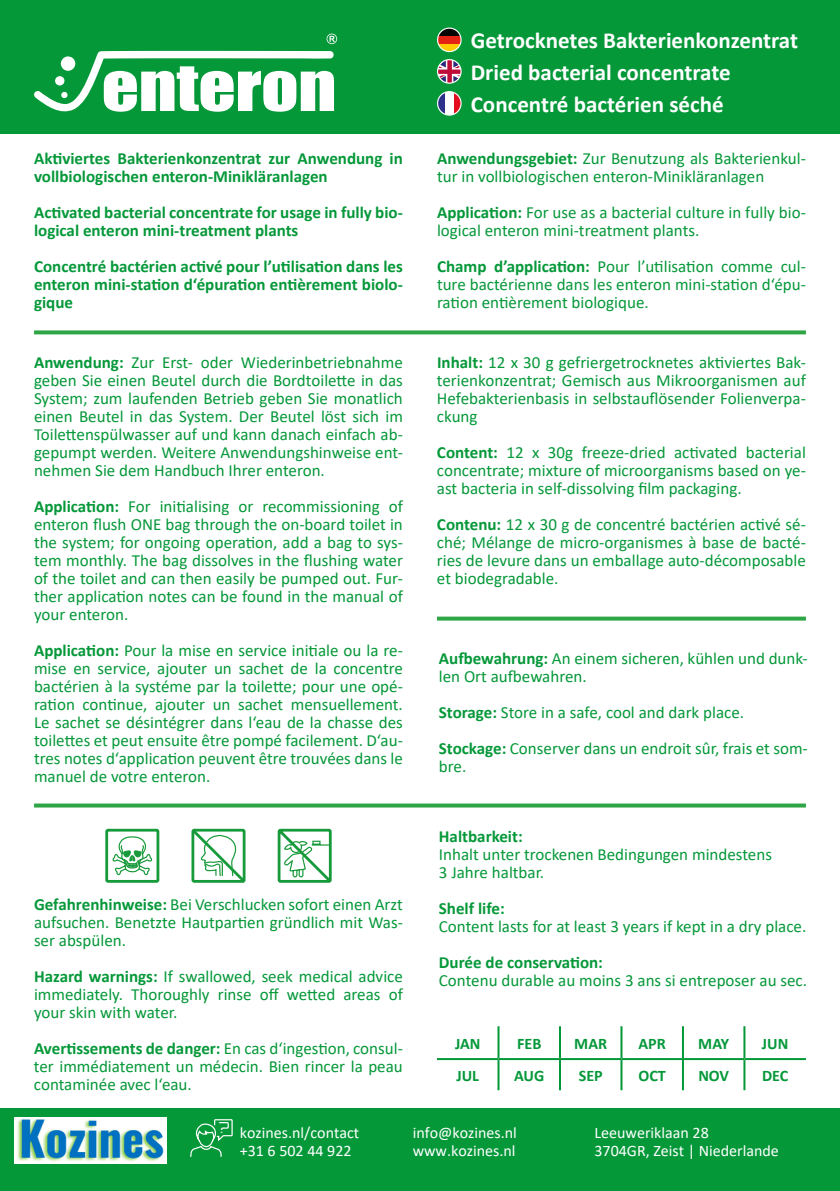
<style>
.page{position:relative;width:840px;height:1191px;background:#fff}
.page>*{position:absolute;margin:0;border:0;box-sizing:border-box;transform-origin:0 0}
.t1{font:700 23px/32px "Calibri";color:#fff}
.t2{font:17px/18px "Calibri";color:#059839;text-align:justify}
.t3{font:700 17px/18px "Calibri";color:#059839}
.t4{font:16px/18px "Calibri";color:#fff}
.t5{font:700 16px "Calibri";color:#059839}
.t6{font:15.2px "Orbitron";color:#fff}
.s1{font-weight:700}
</style>
<div class="page">
<div style="left:0;top:0;width:839px;height:134px;background:#059839"></div>
<div style="left:0;top:1108px;width:839px;height:83px;background:#059839"></div>
<svg style="left:326px;top:34px;width:11px;height:10px"></svg>
<svg style="left:34px;top:51px;width:300px;height:61px"></svg>
<svg style="left:437px;top:44px;width:24px;height:8px"></svg>
<div style="left:437px;top:36px;width:24px;height:8px;background:#e42315"></div>
<svg style="left:437px;top:28px;width:24px;height:8px"></svg>
<div style="left:437px;top:28px;width:24px;height:24px;border:1px solid #fff;border-radius:50%"></div>
<svg style="left:437px;top:60px;width:24px;height:23px"></svg>
<div style="left:437px;top:59px;width:24px;height:25px;border:1px solid #fff;border-radius:50%"></div>
<svg style="left:454px;top:92px;width:7px;height:23px"></svg>
<div style="left:444px;top:92px;width:10px;height:23px;background:#fff"></div>
<svg style="left:437px;top:93px;width:7px;height:21px"></svg>
<div style="left:437px;top:91px;width:24px;height:25px;border:1px solid #fff;border-radius:50%"></div>
<svg style="left:34px;top:330px;width:771px;height:4px;background:#44af58"></svg>
<svg style="left:437px;top:616px;width:368px;height:4px"></svg>
<svg style="left:34px;top:803px;width:771px;height:4px;background:#49b15d"></svg>
<hr style="left:497px;top:1026px;width:2px;height:32px;background:#059839">
<hr style="left:558px;top:1026px;width:2px;height:32px;background:#059839">
<hr style="left:620px;top:1026px;width:2px;height:32px;background:#059839">
<hr style="left:681px;top:1026px;width:2px;height:32px;background:#059839">
<hr style="left:743px;top:1026px;width:2px;height:32px;background:#059839">
<hr style="left:437px;top:1058px;width:61px;height:2px;background:#059839">
<hr style="left:498px;top:1058px;width:61px;height:2px;background:#059839">
<hr style="left:497px;top:1060px;width:2px;height:30px;background:#059839">
<hr style="left:559px;top:1058px;width:62px;height:2px;background:#059839">
<hr style="left:558px;top:1060px;width:2px;height:30px;background:#059839">
<hr style="left:621px;top:1058px;width:61px;height:2px;background:#059839">
<hr style="left:620px;top:1060px;width:2px;height:30px;background:#059839">
<hr style="left:682px;top:1058px;width:62px;height:2px;background:#059839">
<hr style="left:681px;top:1060px;width:2px;height:30px;background:#059839">
<hr style="left:744px;top:1058px;width:61px;height:2px;background:#059839">
<hr style="left:743px;top:1060px;width:2px;height:30px;background:#059839">
<div style="left:105px;top:828px;width:54px;height:54px;border:3px solid #179a3a"></div>
<svg style="left:111px;top:836px;width:42px;height:47px"></svg>
<svg style="left:191px;top:828px;width:55px;height:55px"></svg>
<svg style="left:277px;top:828px;width:55px;height:55px"></svg>
<svg style="left:190px;top:1119px;width:43px;height:38px"></svg>
<img style="left:14px;top:1117px;width:152px;height:47px">
<p class="t3" style="left:34px;top:149px;width:370px">Aktiviertes Bakterienkonzentrat zur Anwendung in vollbiologischen enteron-Minikläranlagen</p>
<p class="t3" style="left:34px;top:203px;width:370px">Activated bacterial concentrate for usage in fully bio&shy;logical enteron mini-treatment plants</p>
<p class="t3" style="left:34px;top:257px;width:370px;text-align:justify">Concentré bactérien activé pour l’utilisation dans les enteron mini-station d‘épuration entièrement biolo&shy;gique</p>
<h1 class="t1" style="left:470px;top:24px;width:328px">Getrocknetes Bakterienkonzentrat<br>Dried bacterial concentrate<br>Concentré bactérien séché</h1>
<p class="t2" style="left:437px;top:149px;width:370px"><span class="s1">Anwendungsgebiet:</span> Zur Benutzung als Bakterienkul&shy;tur in vollbiologischen enteron-Minikläranlagen</p>
<p class="t2" style="left:437px;top:203px;width:370px"><span class="s1">Application:</span> For use as a bacterial culture in fully bio&shy;logical enteron mini-treatment plants.</p>
<p class="t2" style="left:437px;top:257px;width:370px"><span class="s1">Champ d’application:</span> Pour l’utilisation comme cul&shy;ture bactérienne dans les enteron mini-station d‘épu&shy;ration entièrement biologique.</p>
<p class="t2" style="left:437px;top:353px;width:370px"><span class="s1">Inhalt:</span> 12 x 30 g gefriergetrocknetes aktiviertes Bak&shy;terienkonzentrat; Gemisch aus Mikroorganismen auf Hefebakterienbasis in selbstauflösender Folienverpa&shy;ckung</p>
<p class="t2" style="left:437px;top:443px;width:370px"><span class="s1">Content:</span> 12 x 30g freeze-dried activated bacterial concentrate; mixture of microorganisms based on ye&shy;ast bacteria in self-dissolving film packaging.</p>
<p class="t2" style="left:437px;top:515px;width:370px"><span class="s1">Contenu:</span> 12 x 30 g de concentré bactérien activé sé&shy;ché; Mélange de micro-organismes à base de bacté&shy;ries de levure dans un emballage auto-décomposable et biodegradable.</p>
<p class="t2" style="left:34px;top:353px;width:370px"><span class="s1">Anwendung:</span> Zur Erst- oder Wiederinbetriebnahme geben Sie einen Beutel durch die Bordtoilette in das System; zum laufenden Betrieb geben Sie monatlich einen Beutel in das System. Der Beutel löst sich im Toilettenspülwasser auf und kann danach einfach ab&shy;gepumpt werden. Weitere Anwendungshinweise ent&shy;nehmen Sie dem Handbuch Ihrer enteron.</p>
<p class="t2" style="left:34px;top:497px;width:370px"><span class="s1">Application:</span> For initialising or recommissioning of enteron flush ONE bag through the on-board toilet in the system; for ongoing operation, add a bag to sys&shy;tem monthly. The bag dissolves in the flushing water of the toilet and can then easily be pumped out. Fur&shy;ther application notes can be found in the manual of your enteron.</p>
<p class="t2" style="left:34px;top:641px;width:370px"><span class="s1">Application:</span> Pour la mise en service initiale ou la re&shy;mise en service, ajouter un sachet de la concentre bactérien à la systéme par la toilette; pour une opé&shy;ration continue, ajouter un sachet mensuellement.<br>Le sachet se désintégrer dans l‘eau de la chasse des toilettes et peut ensuite être pompé facilement. D‘au&shy;tres notes d‘application peuvent être trouvées dans le manuel de votre enteron.</p>
<p class="t2" style="left:438px;top:649px;width:370px"><span class="s1">Aufbewahrung:</span> An einem sicheren, kühlen und dunk&shy;len Ort aufbewahren.</p>
<p class="t2" style="left:438px;top:694px;width:370px;line-height:36px"><span class="s1">Storage:</span> Store in a safe, cool and dark place.<br><span class="s1">Stockage:</span> Conserver dans un endroit sûr, frais et som-</p>
<p class="t2" style="left:438px;top:757px;width:29px">bre.</p>
<p class="t3" style="left:438px;top:827px;width:85px">Haltbarkeit:</p>
<p class="t2" style="left:438px;top:844px;width:334px">Inhalt unter trockenen Bedingungen mindestens<br>3 Jahre haltbar.</p>
<p class="t3" style="left:438px;top:899px;width:67px">Shelf life:</p>
<p class="t2" style="left:438px;top:916px;width:369px">Content lasts for at least 3 years if kept in a dry place.</p>
<p class="t3" style="left:438px;top:953px;width:165px">Durée de conservation:</p>
<p class="t2" style="left:438px;top:970px;width:369px">Contenu durable au moins 3 ans si entreposer au sec.</p>
<p class="t2" style="left:34px;top:894px;width:370px"><span class="s1">Gefahrenhinweise:</span> Bei Verschlucken sofort einen Arzt aufsuchen. Benetzte Hautpartien gründlich mit Was&shy;ser abspülen.</p>
<p class="t2" style="left:34px;top:966px;width:370px"><span class="s1">Hazard warnings:</span> If swallowed, seek medical advice immediately. Thoroughly rinse off wetted areas of your skin with water.</p>
<p class="t2" style="left:34px;top:1038px;width:370px"><span class="s1">Avertissements de danger:</span> En cas d‘ingestion, consul&shy;ter immédiatement un médecin. Bien rincer la peau contaminée avec l‘eau.</p>
<p class="t5" style="left:455px;top:1032px;width:27px">JAN</p>
<p class="t5" style="left:517px;top:1032px;width:26px">FEB</p>
<p class="t5" style="left:574px;top:1032px;width:34px">MAR</p>
<p class="t5" style="left:638px;top:1032px;width:29px">APR</p>
<p class="t5" style="left:697px;top:1032px;width:32px">MAY</p>
<p class="t5" style="left:761px;top:1032px;width:28px">JUN</p>
<p class="t5" style="left:456px;top:1064px;width:24px">JUL</p>
<p class="t5" style="left:514px;top:1064px;width:32px">AUG</p>
<p class="t5" style="left:578px;top:1064px;width:26px">SEP</p>
<p class="t5" style="left:638px;top:1064px;width:29px">OCT</p>
<p class="t5" style="left:698px;top:1064px;width:32px">NOV</p>
<p class="t5" style="left:761px;top:1064px;width:28px">DEC</p>
<p class="t6" style="left:219px;top:1118px;width:12px">?</p>
<p class="t4" style="left:240px;top:1123px;width:121px">kozines.nl/contact +31 6 502 44 922</p>
<p class="t4" style="left:412px;top:1123px;width:106px">info@kozines.nl www.kozines.nl</p>
<p class="t4" style="left:594px;top:1123px;width:186px">Leeuweriklaan 28<br>3704GR, Zeist | Niederlande</p>
</div>
